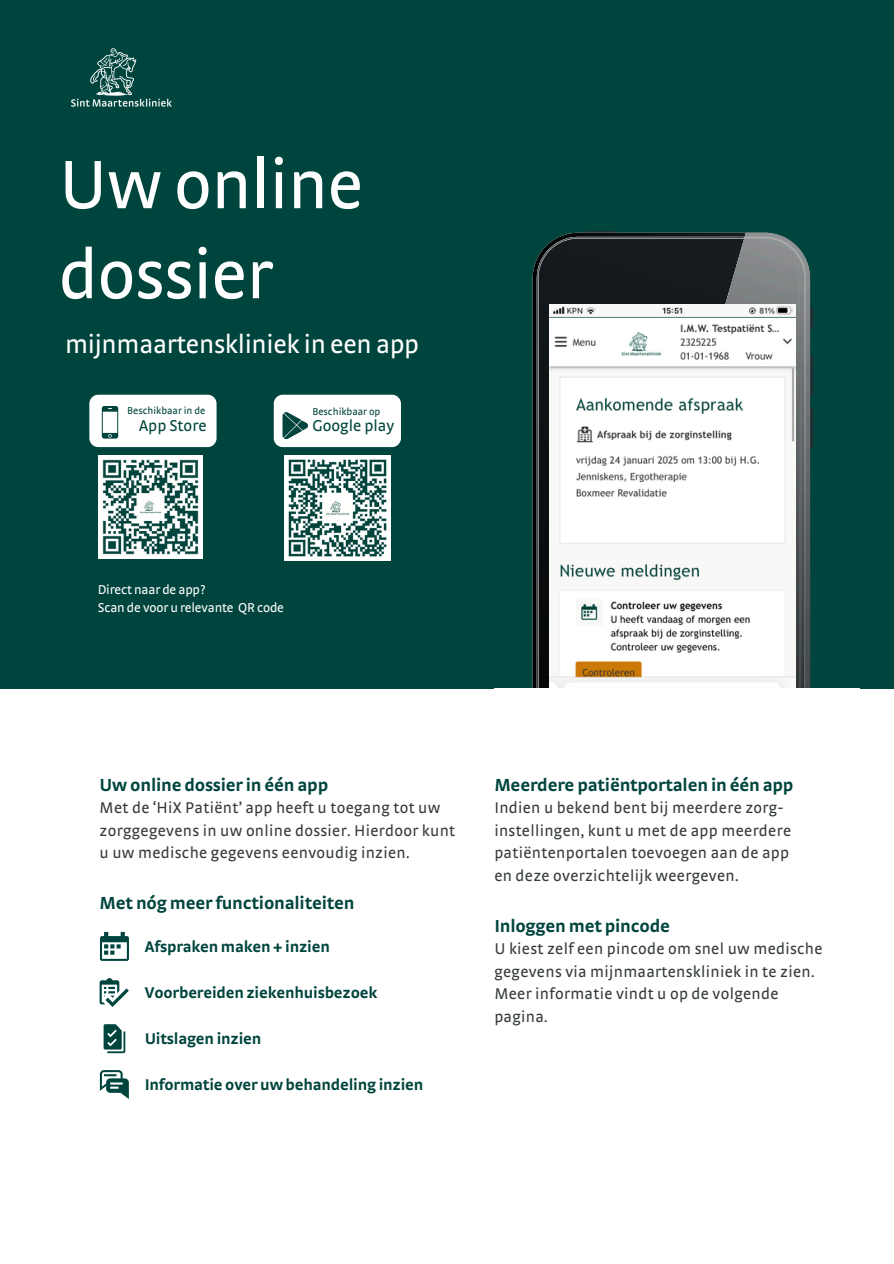
<style>
.page{position:relative;width:894px;height:1264px;background:#fff}
.page>*{position:absolute;margin:0;border:0;box-sizing:border-box;transform-origin:0 0}
.t1{font:72px/90px "Strada OT";letter-spacing:-.01em;color:#fff}
.t2{font:27px "Strada OT";letter-spacing:-.01em;color:#fff}
.t3{font:700 18.45px "Strada OT";letter-spacing:-.01em;color:#00453d}
.t4{font:16.5px "Strada OT";color:#00453d}
.t5{font:16.35px/22.5px "Strada OT";letter-spacing:.02em;color:#363b3c}
.t6{font:700 16.35px "Strada OT";letter-spacing:-.015em;color:#00453d}
.t7{font:13.5px/18px "Strada OT";letter-spacing:-.01em;color:#fff}
.t8{font:10.5px "Strada OT";color:#00453d}
</style>
<div class="page">
<div style="left:0;top:0;width:893px;height:688px;background:#00453d"></div>
<svg style="left:809px;top:307px;width:3px;height:22px"></svg>
<svg style="left:809px;top:355px;width:3px;height:41px"></svg>
<svg style="left:809px;top:407px;width:3px;height:42px"></svg>
<svg style="left:584px;top:231px;width:32px;height:2px"></svg>
<svg style="left:538px;top:238px;width:43px;height:450px;background:#171c1e"></svg>
<img style="left:581px;top:233px;width:228px;height:455px">
<img style="left:583px;top:238px;width:221px;height:450px">
<img style="left:764px;top:253px;width:37px;height:435px">
<img style="left:549px;top:304px;width:246px;height:384px">
<img style="left:71px;top:48px;width:101px;height:59px">
<div style="left:89px;top:395px;width:127px;height:52px;background:#fff"></div>
<svg style="left:274px;top:395px;width:127px;height:52px;background:#ecf1f1"></svg>
<svg style="left:100px;top:931px;width:29px;height:29px"></svg>
<svg style="left:104px;top:1024px;width:21px;height:29px"></svg>
<svg style="left:100px;top:1070px;width:29px;height:29px"></svg>
<svg style="left:100px;top:978px;width:29px;height:29px"></svg>
<img style="left:99px;top:455px;width:103px;height:103px">
<img style="left:285px;top:455px;width:105px;height:106px">
<p class="t1" style="left:59px;top:142px;width:306px">Uw online dossier</p>
<h5 class="t2" style="left:65px;top:331px;width:355px">mijnmaartenskliniek in een app</h5>
<p class="t8" style="left:127px;top:406px;width:80px">Beschikbaar in de</p>
<h1 class="t4" style="left:139px;top:417px;width:69px">App Store</h1>
<h2 class="t8" style="left:312px;top:406px;width:69px">Beschikbaar op</h2>
<p class="t4" style="left:312px;top:418px;width:83px">Google play</p>
<h6 class="t7" style="left:98px;top:580px;width:188px">Direct naar de app?<br>Scan de voor u relevante QR code</h6>
<p class="t3" style="left:100px;top:776px;width:230px">Uw online dossier in één app</p>
<p class="t5" style="left:100px;top:797px;width:357px">Met de ‘HiX Patiënt’ app heeft u toegang tot uw zorggegevens in uw online dossier. Hierdoor kunt u uw medische gegevens eenvoudig inzien.</p>
<p class="t3" style="left:100px;top:894px;width:256px">Met nóg meer functionaliteiten</p>
<p class="t6" style="left:145px;top:938px;width:186px">Afspraken maken + inzien</p>
<p class="t6" style="left:145px;top:984px;width:234px">Voorbereiden ziekenhuisbezoek</p>
<h5 class="t6" style="left:145px;top:1030px;width:118px">Uitslagen inzien</h5>
<p class="t6" style="left:145px;top:1077px;width:280px">Informatie over uw behandeling inzien</p>
<p class="t3" style="left:494px;top:776px;width:300px">Meerdere patiëntportalen in één app</p>
<p class="t5" style="left:494px;top:797px;width:298px">Indien u bekend bent bij meerdere zorg&shy;instellingen, kunt u met de app meerdere patiëntenportalen toevoegen aan de app en deze overzichtelijk weergeven.</p>
<p class="t3" style="left:494px;top:917px;width:177px">Inloggen met pincode</p>
<p class="t5" style="left:494px;top:938px;width:330px">U kiest zelf een pincode om snel uw medische gegevens via mijnmaartenskliniek in te zien.<br>Meer informatie vindt u op de volgende pagina.</p>
</div>
